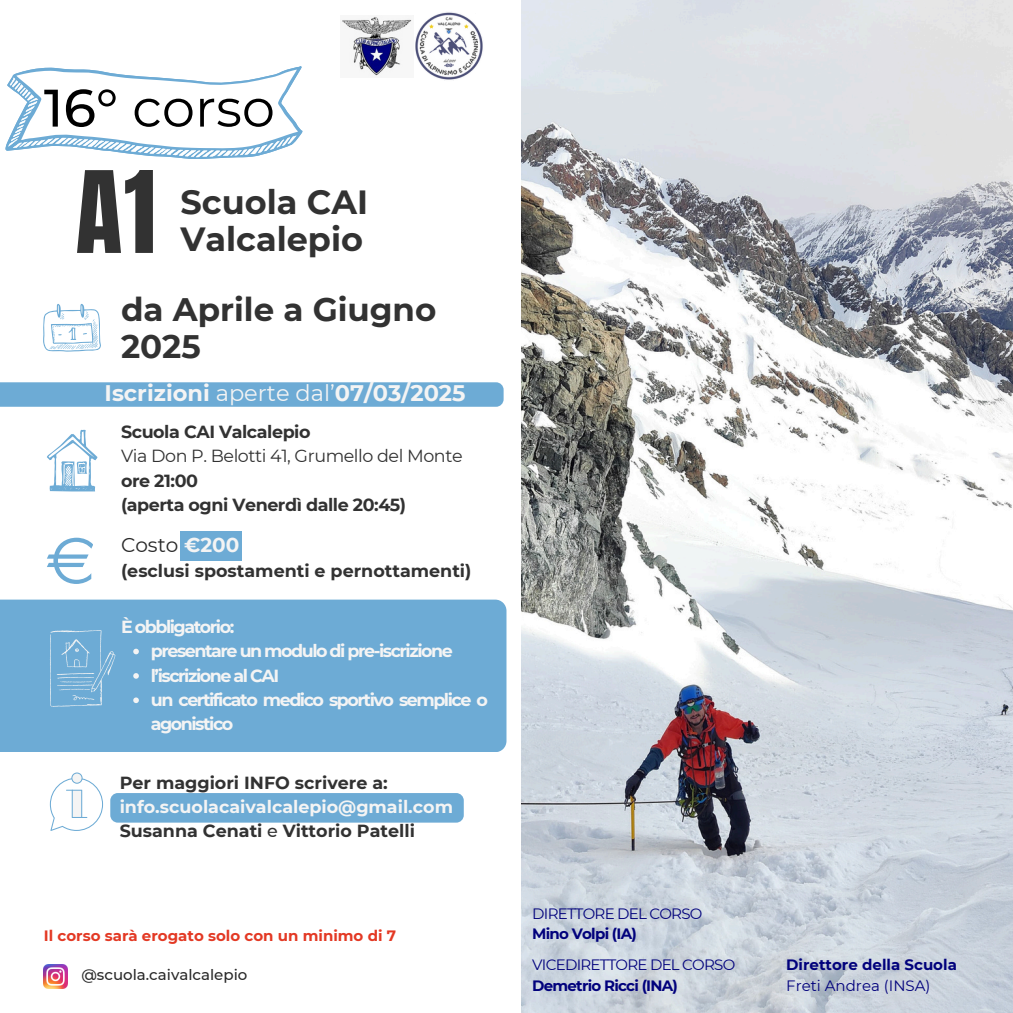
<style>
.page{position:relative;width:1013px;height:1013px;background:#fff}
.page>*{position:absolute;margin:0;border:0;box-sizing:border-box;transform-origin:0 0}
.t1{font:96.38px "Anton";color:#323232}
.t2{font:52.75px "Montserrat";color:#000}
.t3{font:700 33.5px/37.5px "Montserrat";color:#323232}
.t4{font:700 32.5px/36.5px "Montserrat";color:#323232}
.t5{font:700 22.5px "Montserrat";color:#f4f4f4}
.t6{font:20px "Montserrat";color:#292929}
.t7{font:700 17.5px/24.4px "Montserrat";color:#323232}
.t8{font:700 17.5px/24.4px "Montserrat";letter-spacing:-.085em;color:#f4f4f4}
.t9{font:700 17.5px "Montserrat";letter-spacing:-.025em;color:#323232}
.t10{font:17.5px "Montserrat";letter-spacing:-.025em;color:#323232}
.t11{font:15px "Montserrat";letter-spacing:-.05em;color:#01017c}
.t12{font:700 15px "Montserrat";color:#e33924}
.t13{font:700 15px "Montserrat";letter-spacing:-.05em;color:#01017c}
.t14{font:500 15px "Montserrat";color:#292929}
.t15{font:700 15px "Montserrat";color:#01017c}
.t16{font:15px "Montserrat";color:#01017c}
.s1{font-weight:500}
.s2{font-weight:400}
.s3{font-weight:700;color:#f4f4f4}
.s4{color:#f4f4f4}
</style>
<div class="page">
<img style="left:521px;top:0;width:491px;height:1012px">
<img style="left:415px;top:12px;width:68px;height:68px">
<img style="left:342px;top:16px;width:70px;height:61px">
<img style="left:44px;top:964px;width:23px;height:24px">
<svg style="left:5px;top:66px;width:297px;height:93px"></svg>
<div style="left:0;top:599px;width:506px;height:153px;background:#6dabd5"></div>
<svg style="left:0;top:382px;width:503px;height:25px;background:#70acd5"></svg>
<div style="left:110px;top:793px;width:354px;height:29px;background:#6dabd5;border-radius:8px"></div>
<svg style="left:47px;top:537px;width:46px;height:46px"></svg>
<div style="left:180px;top:531px;width:62px;height:30px;background:#6dabd5"></div>
<svg style="left:43px;top:304px;width:58px;height:47px"></svg>
<svg style="left:47px;top:429px;width:50px;height:63px"></svg>
<svg style="left:50px;top:630px;width:65px;height:76px;background:#7ab2d7"></svg>
<svg style="left:50px;top:772px;width:53px;height:58px"></svg>
<svg style="left:133px;top:648px;width:6px;height:6px"></svg>
<svg style="left:133px;top:673px;width:6px;height:5px"></svg>
<svg style="left:133px;top:697px;width:6px;height:6px"></svg>
<p class="t2" style="left:44px;top:75px;width:232px"><span class="s1">16°</span> corso</p>
<p class="t1" style="left:76px;top:143px;width:82px">A1</p>
<p class="t3" style="left:180px;top:183px;width:189px">Scuola CAI<br>Valcalepio</p>
<p class="t4" style="left:121px;top:291px;width:317px">da Aprile a Giugno<br>2025</p>
<p class="t5" style="left:105px;top:379px;width:362px">Iscrizioni <span class="s2">aperte dal’</span>07/03/2025</p>
<h3 class="t9" style="left:121px;top:421px;width:191px">Scuola CAI Valcalepio</h3>
<h3 class="t10" style="left:121px;top:445px;width:343px">Via Don P. Belotti 41, Grumello del Monte</h3>
<p class="t7" style="left:121px;top:468px;width:78px">ore 21:00</p>
<h4 class="t9" style="left:121px;top:494px;width:286px">(aperta ogni Venerdì dalle 20:45)</h4>
<p class="t6" style="left:121px;top:532px;width:120px">Costo <span class="s3">€200</span></p>
<p class="t7" style="left:121px;top:558px;width:352px">(esclusi spostamenti e pernottamenti)</p>
<p class="t8" style="left:121px;top:614px;width:115px">È obbligatorio:</p>
<h5 class="t8" style="left:151px;top:638px;width:303px">presentare un modulo di pre-iscrizione</h5>
<p class="t8" style="left:151px;top:663px;width:130px">l’iscrizione al CAI</p>
<h6 class="t8" style="left:151px;top:687px;width:338px">un certificato medico sportivo semplice o agonistico</h6>
<p class="t7" style="left:120px;top:770px;width:335px">Per maggiori INFO scrivere a: <span class="s4">info.scuolacaivalcalepio@gmail.com<br></span>Susanna Cenati <span class="s1">e</span> Vittorio Patelli</p>
<p class="t12" style="left:44px;top:926px;width:354px">Il corso sarà erogato solo con un minimo di 7</p>
<p class="t14" style="left:81px;top:965px;width:167px">@scuola.caivalcalepio</p>
<p class="t11" style="left:532px;top:904px;width:172px">DIRETTORE DEL CORSO</p>
<p class="t13" style="left:532px;top:924px;width:106px">Mino Volpi (IA)</p>
<h2 class="t11" style="left:532px;top:955px;width:204px">VICEDIRETTORE DEL CORSO</h2>
<h1 class="t13" style="left:532px;top:976px;width:147px">Demetrio Ricci (INA)</h1>
<p class="t15" style="left:786px;top:955px;width:172px">Direttore della Scuola</p>
<p class="t16" style="left:786px;top:976px;width:146px">Freti Andrea (INSA)</p>
</div>
